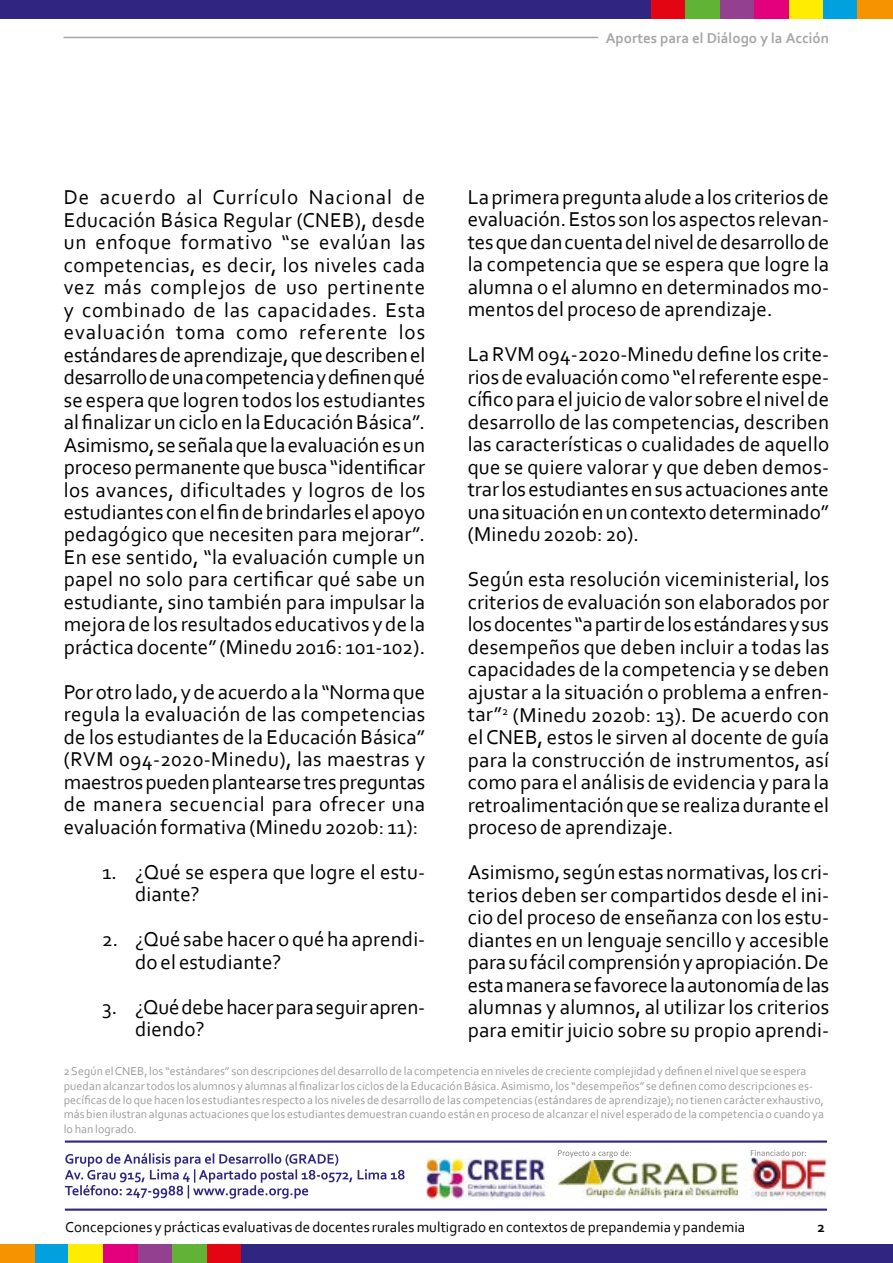
<style>
.page{position:relative;width:893px;height:1263px;background:#fff}
.page>*{position:absolute;margin:0;border:0;box-sizing:border-box;transform-origin:0 0}
.t1{font:21px/22.5px "Corbel";letter-spacing:.005em;color:#000;text-align:justify}
.t2{font:15px "Corbel";letter-spacing:.005em;color:#000}
.t3{font:700 15px "Corbel";color:#a6a6a6}
.t4{font:700 15px "Corbel";color:#000}
.t5{font:12px/14.4px "Corbel";letter-spacing:.005em;color:#9d9d9c}
</style>
<div class="page">
<div style="left:34px;top:1245px;width:35px;height:18px;background:#00a1de"></div>
<div style="left:69px;top:1244px;width:34px;height:19px;background:#ffed00"></div>
<div style="left:103px;top:1244px;width:35px;height:19px;background:#e3007d"></div>
<div style="left:138px;top:1245px;width:35px;height:18px;background:#944091"></div>
<div style="left:173px;top:1245px;width:34px;height:18px;background:#61b336"></div>
<div style="left:207px;top:1245px;width:35px;height:18px;background:#e30512"></div>
<hr style="left:65px;top:1208px;width:762px;height:3px;background:#302682">
<hr style="left:65px;top:1140px;width:762px;height:2px;background:#302682">
<svg style="left:65px;top:1153px;width:340px;height:46px"></svg>
<img style="left:426px;top:1158px;width:401px;height:42px">
<svg style="left:558px;top:1150px;width:73px;height:7px"></svg>
<svg style="left:751px;top:1150px;width:55px;height:7px"></svg>
<img style="left:558px;top:1160px;width:180px;height:38px">
<div style="left:823px;top:0;width:35px;height:18px;background:#00a1de"></div>
<div style="left:789px;top:0;width:34px;height:18px;background:#ffed00"></div>
<div style="left:754px;top:0;width:35px;height:18px;background:#e3007d"></div>
<div style="left:719px;top:0;width:35px;height:18px;background:#944091"></div>
<div style="left:685px;top:0;width:34px;height:18px;background:#61b336"></div>
<div style="left:650px;top:0;width:35px;height:18px;background:#e30512"></div>
<hr style="left:64px;top:37px;width:534px;height:1px;background:#a6a6a6">
<div style="left:0;top:1245px;width:35px;height:18px;background:#f59400"></div>
<div style="left:242px;top:1245px;width:651px;height:18px;background:#302682"></div>
<div style="left:858px;top:0;width:35px;height:18px;background:#f59400"></div>
<div style="left:0;top:0;width:650px;height:18px;background:#302682"></div>
<p class="t3" style="left:606px;top:29px;width:225px">Aportes para el Diálogo y la Acción</p>
<p class="t1" style="left:468px;top:185px;width:363px">La primera pregunta alude a los criterios de evaluación. Estos son los aspectos relevan&shy;tes que dan cuenta del nivel de desarrollo de la competencia que se espera que logre la alumna o el alumno en determinados mo&shy;mentos del proceso de aprendizaje.</p>
<p class="t1" style="left:468px;top:343px;width:363px">La RVM 094-2020-Minedu define los crite&shy;rios de evaluación como “el referente espe&shy;cífico para el juicio de valor sobre el nivel de desarrollo de las competencias, describen las características o cualidades de aquello que se quiere valorar y que deben demos&shy;trar los estudiantes en sus actuaciones ante una situación en un contexto determinado” (Minedu 2020b: 20).</p>
<p class="t1" style="left:468px;top:567px;width:363px">Según esta resolución viceministerial, los criterios de evaluación son elaborados por los docentes “a partir de los estándares y sus desempeños que deben incluir a todas las capacidades de la competencia y se deben ajustar a la situación o problema a enfren&shy;tar”<sup>2</sup> (Minedu 2020b: 13). De acuerdo con el CNEB, estos le sirven al docente de guía para la construcción de instrumentos, así como para el análisis de evidencia y para la retroalimentación que se realiza durante el proceso de aprendizaje.</p>
<p class="t1" style="left:468px;top:860px;width:363px">Asimismo, según estas normativas, los cri&shy;terios deben ser compartidos desde el ini&shy;cio del proceso de enseñanza con los estu&shy;diantes en un lenguaje sencillo y accesible para su fácil comprensión y apropiación. De esta manera se favorece la autonomía de las alumnas y alumnos, al utilizar los criterios para emitir juicio sobre su propio aprendi-</p>
<p class="t5" style="left:64px;top:1064px;width:762px">2 Según el CNEB, los “estándares” son descripciones del desarrollo de la competencia en niveles de creciente complejidad y definen el nivel que se espera puedan alcanzar todos los alumnos y alumnas al finalizar los ciclos de la Educación Básica. Asimismo, los “desempeños” se definen como descripciones es&shy;pecíficas de lo que hacen los estudiantes respecto a los niveles de desarrollo de las competencias (estándares de aprendizaje); no tienen carácter exhaustivo, más bien ilustran algunas actuaciones que los estudiantes demuestran cuando están en proceso de alcanzar el nivel esperado de la competencia o cuando ya lo han logrado.</p>
<p class="t1" style="left:64px;top:185px;width:363px">De acuerdo al Currículo Nacional de Educación Básica Regular (CNEB), desde un enfoque formativo “se evalúan las competencias, es decir, los niveles cada vez más complejos de uso pertinente y combinado de las capacidades. Esta evaluación toma como referente los estándares de aprendizaje, que describen el desarrollo de una competencia y definen qué se espera que logren todos los estudiantes al finalizar un ciclo en la Educación Básica”.<br>Asimismo, se señala que la evaluación es un proceso permanente que busca “identificar los avances, dificultades y logros de los estudiantes con el fin de brindarles el apoyo pedagógico que necesiten para mejorar”.<br>En ese sentido, “la evaluación cumple un papel no solo para certificar qué sabe un estudiante, sino también para impulsar la mejora de los resultados educativos y de la práctica docente” (Minedu 2016: 101-102).</p>
<p class="t1" style="left:64px;top:680px;width:363px">Por otro lado, y de acuerdo a la “Norma que regula la evaluación de las competencias de los estudiantes de la Educación Básica” (RVM 094-2020-Minedu), las maestras y maestros pueden plantearse tres preguntas de manera secuencial para ofrecer una evaluación formativa (Minedu 2020b: 11):</p>
<p class="t1" style="left:135px;top:860px;width:292px">¿Qué se espera que logre el estu&shy;diante?</p>
<p class="t1" style="left:135px;top:928px;width:292px">¿Qué sabe hacer o qué ha aprendi&shy;do el estudiante?</p>
<p class="t1" style="left:135px;top:995px;width:292px">¿Qué debe hacer para seguir apren&shy;diendo?</p>
<p class="t1" style="left:102px;top:860px;width:17px">1.</p>
<p class="t1" style="left:102px;top:928px;width:18px">2.</p>
<p class="t1" style="left:102px;top:995px;width:17px">3.</p>
<p class="t2" style="left:65px;top:1217px;width:681px">Concepciones y prácticas evaluativas de docentes rurales multigrado en contextos de prepandemia y pandemia</p>
<p class="t4" style="left:817px;top:1217px;width:9px">2</p>
</div>
